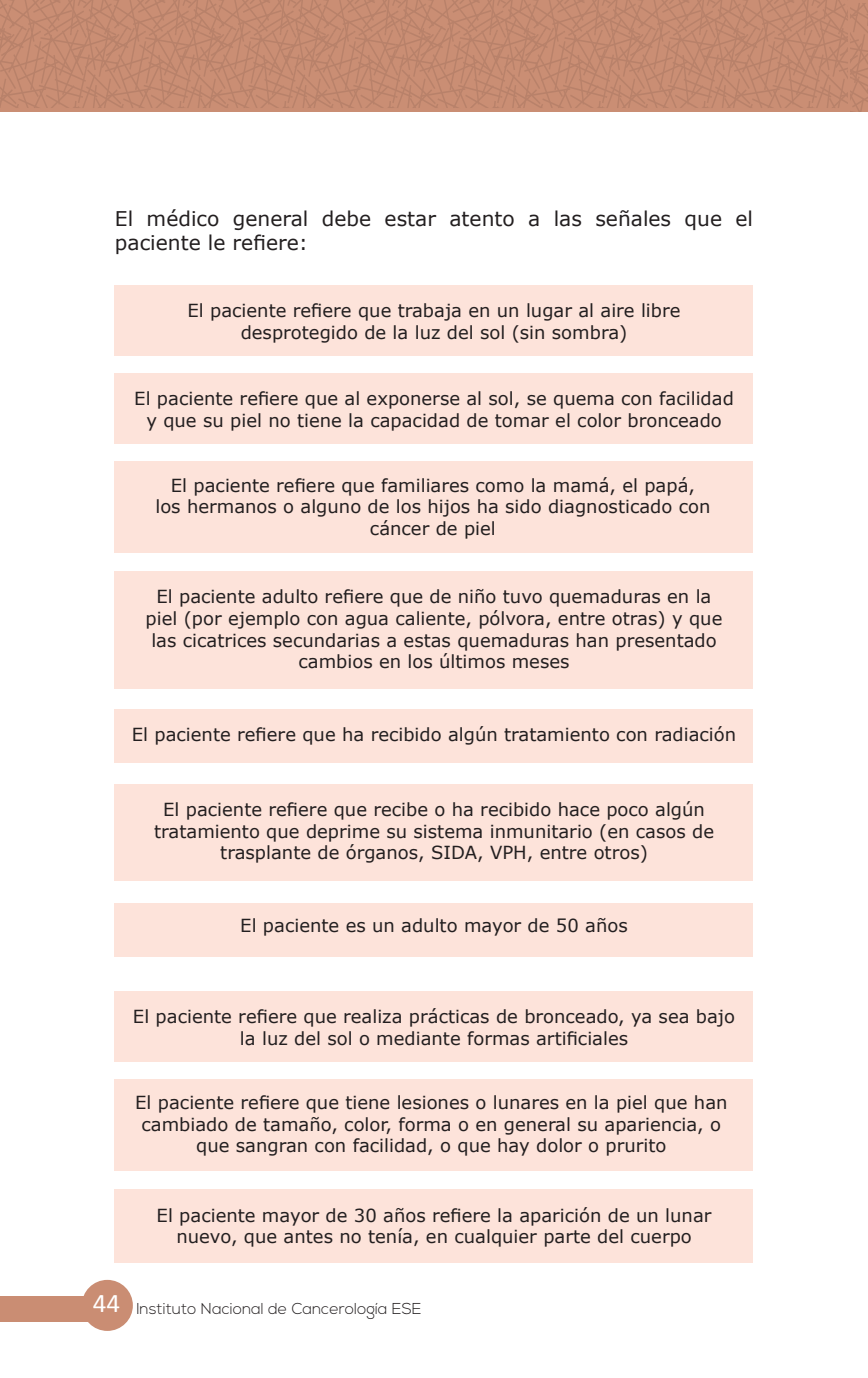
<style>
.page{position:relative;width:868px;height:1378px;background:#fff}
.page>*{position:absolute;margin:0;border:0;box-sizing:border-box;transform-origin:0 0}
.t1{font:20.25px/24.3px "Verdana";color:#231f20}
.t2{font:18px/21.6px "Verdana";color:#231f20;text-align:center}
.t3{font:300 15.75px "Nexa";color:#231f20}
.s1{font-family:"Calibri";font-weight:400;font-size:27px;color:#fff}
</style>
<div class="page">
<div style="left:848px;top:0;width:19px;height:111px;background:#ca8e74"></div>
<svg style="left:850px;top:3px;width:17px;height:108px"></svg>
<div style="left:0;top:1295px;width:116px;height:26px;background:#ca8d73"></div>
<div style="left:82px;top:1280px;width:51px;height:51px;background:#ca8d73;border-radius:50%"></div>
<div style="left:0;top:0;width:848px;height:111px;background:#ca8e74"></div>
<svg style="left:0;top:0;width:847px;height:108px"></svg>
<div style="left:115px;top:285px;width:638px;height:70px;background:#fde3da"></div>
<div style="left:115px;top:903px;width:638px;height:54px;background:#fde3da"></div>
<div style="left:115px;top:571px;width:638px;height:118px;background:#fde3da"></div>
<div style="left:115px;top:1189px;width:638px;height:74px;background:#fde3da"></div>
<div style="left:115px;top:373px;width:638px;height:70px;background:#fde3da"></div>
<div style="left:115px;top:991px;width:638px;height:70px;background:#fde3da"></div>
<div style="left:115px;top:709px;width:638px;height:53px;background:#fde3da"></div>
<div style="left:115px;top:461px;width:638px;height:92px;background:#fde3da"></div>
<div style="left:115px;top:1079px;width:638px;height:92px;background:#fde3da"></div>
<div style="left:115px;top:784px;width:638px;height:97px;background:#fde3da"></div>
<p class="t1" style="left:115px;top:206px;width:639px">El médico general debe estar atento a las señales que el paciente le refiere:</p>
<p class="t2" style="left:187px;top:300px;width:494px">El paciente refiere que trabaja en un lugar al aire libre desprotegido de la luz del sol (sin sombra)</p>
<p class="t2" style="left:134px;top:388px;width:601px">El paciente refiere que al exponerse al sol, se quema con facilidad y que su piel no tiene la capacidad de tomar el color bronceado</p>
<p class="t2" style="left:155px;top:474px;width:556px">El paciente refiere que familiares como la mamá, el papá,<br>los hermanos o alguno de los hijos ha sido diagnosticado con cáncer de piel</p>
<p class="t2" style="left:146px;top:586px;width:578px">El paciente adulto refiere que de niño tuvo quemaduras en la piel (por ejemplo con agua caliente, pólvora, entre otras) y que las cicatrices secundarias a estas quemaduras han presentado cambios en los últimos meses</p>
<p class="t2" style="left:132px;top:723px;width:605px">El paciente refiere que ha recibido algún tratamiento con radiación</p>
<p class="t2" style="left:154px;top:798px;width:561px">El paciente refiere que recibe o ha recibido hace poco algún tratamiento que deprime su sistema inmunitario (en casos de trasplante de órganos, SIDA, VPH, entre otros)</p>
<p class="t2" style="left:240px;top:914px;width:389px">El paciente es un adulto mayor de 50 años</p>
<p class="t2" style="left:133px;top:1006px;width:603px">El paciente refiere que realiza prácticas de bronceado, ya sea bajo la luz del sol o mediante formas artificiales</p>
<p class="t2" style="left:135px;top:1091px;width:593px">El paciente refiere que tiene lesiones o lunares en la piel que han cambiado de tamaño, color, forma o en general su apariencia, o que sangran con facilidad, o que hay dolor o prurito</p>
<p class="t2" style="left:157px;top:1204px;width:556px">El paciente mayor de 30 años refiere la aparición de un lunar nuevo, que antes no tenía, en cualquier parte del cuerpo</p>
<p class="t3" style="left:93px;top:1299px;width:330px"><span class="s1">44</span> Instituto Nacional de Cancerología ESE</p>
</div>
